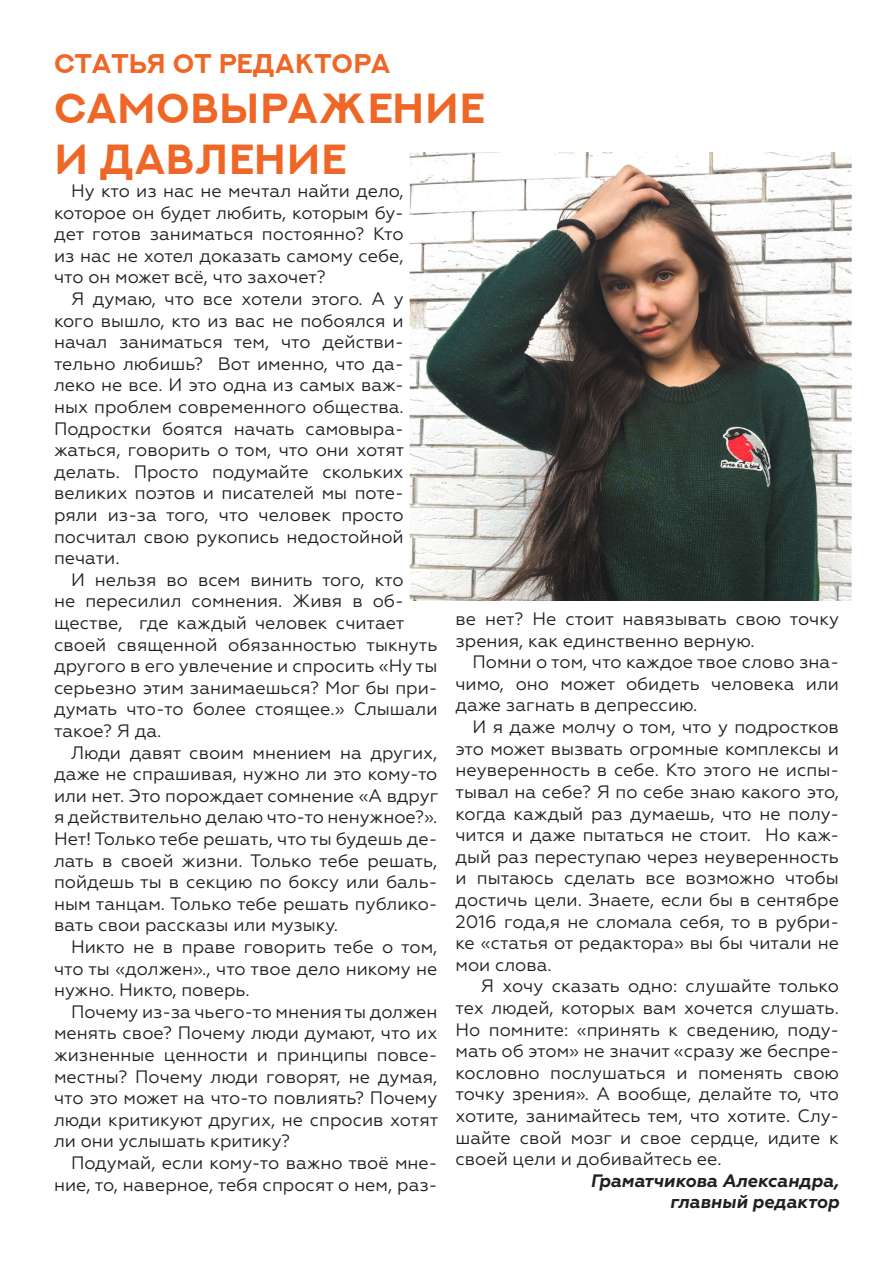
<style>
.page{position:relative;width:893px;height:1263px;background:#fff}
.page>*{position:absolute;margin:0;border:0;box-sizing:border-box;transform-origin:0 0}
.t1{font:700 42px/50.4px "NEXTART";color:#ee6727}
.t2{font:700 27px "NEXTART";color:#ee6727}
.t3{font:18px/21.6px "Geometria";color:#231f20;text-align:justify}
.t4{font:italic 700 18px/21.6px "Geometria";color:#231f20;text-align:right}
</style>
<div class="page">
<img style="left:411px;top:152px;width:440px;height:448px">
<p class="t2" style="left:54px;top:48px;width:338px">статья от редактора</p>
<p class="t1" style="left:54px;top:82px;width:432px">Самовыражение и давление</p>
<p class="t3" style="left:54px;top:180px;width:351px;text-indent:17px">Ну кто из нас не мечтал найти дело, которое он будет любить, которым бу&shy;дет готов заниматься постоянно? Кто из нас не хотел доказать самому себе, что он может всё, что захочет?</p>
<p class="t3" style="left:54px;top:288px;width:352px;text-indent:17px">Я думаю, что все хотели этого. А у кого вышло, кто из вас не побоялся и начал заниматься тем, что действи&shy;тельно любишь? Вот именно, что да&shy;леко не все. И это одна из самых важ&shy;ных проблем современного общества.<br>Подростки боятся начать самовыра&shy;жаться, говорить о том, что они хотят делать. Просто подумайте скольких великих поэтов и писателей мы поте&shy;ряли из-за того, что человек просто посчитал свою рукопись недостойной печати.</p>
<p class="t3" style="left:54px;top:569px;width:385px;text-align:left;text-indent:17px">И нельзя во всем винить того, кто<br>не пересилил сомнения. Живя в об&shy;ществе, где каждый человек считает своей священной обязанностью тыкнуть другого в его увлечение и спросить «Ну ты серьезно этим занимаешься? Мог бы при&shy;думать что-то более стоящее.» Слышали такое? Я да.</p>
<p class="t3" style="left:54px;top:741px;width:386px;text-indent:17px">Люди давят своим мнением на других, даже не спрашивая, нужно ли это кому-то или нет. Это порождает сомнение «А вдруг я действительно делаю что-то ненужное?».<br>Нет! Только тебе решать, что ты будешь де&shy;лать в своей жизни. Только тебе решать, пойдешь ты в секцию по боксу или баль&shy;ным танцам. Только тебе решать публико&shy;вать свои рассказы или музыку.</p>
<p class="t3" style="left:54px;top:936px;width:385px;text-indent:17px">Никто не в праве говорить тебе о том, что ты «должен»., что твое дело никому не нужно. Никто, поверь.</p>
<p class="t3" style="left:54px;top:1001px;width:386px;text-indent:17px">Почему из-за чьего-то мнения ты должен менять свое? Почему люди думают, что их жизненные ценности и принципы повсе&shy;местны? Почему люди говорят, не думая, что это может на что-то повлиять? Почему люди критикуют других, не спросив хотят ли они услышать критику?</p>
<p class="t3" style="left:54px;top:1152px;width:385px;text-align:right">Подумай, если кому-то важно твоё мне&shy;ние, то, наверное, тебя спросят о нем, раз-</p>
<p class="t3" style="left:455px;top:608px;width:385px">ве нет? Не стоит навязывать свою точку зрения, как единственно верную.</p>
<p class="t3" style="left:455px;top:651px;width:385px;text-indent:17px">Помни о том, что каждое твое слово зна&shy;чимо, оно может обидеть человека или даже загнать в депрессию.</p>
<p class="t3" style="left:455px;top:716px;width:385px;text-indent:17px">И я даже молчу о том, что у подростков это может вызвать огромные комплексы и неуверенность в себе. Кто этого не испы&shy;тывал на себе? Я по себе знаю какого это, когда каждый раз думаешь, что не полу&shy;чится и даже пытаться не стоит. Но каж&shy;дый раз переступаю через неуверенность и пытаюсь сделать все возможно чтобы достичь цели. Знаете, если бы в сентябре 2016 года,я не сломала себя, то в рубри&shy;ке «статья от редактора» вы бы читали не мои слова.</p>
<p class="t3" style="left:455px;top:975px;width:385px;text-indent:25px">Я хочу сказать одно: слушайте только тех людей, которых вам хочется слушать.<br>Но помните: «принять к сведению, поду&shy;мать об этом» не значит «сразу же беспре&shy;кословно послушаться и поменять свою точку зрения». А вообще, делайте то, что хотите, занимайтесь тем, что хотите. Слу&shy;шайте свой мозг и свое сердце, идите к своей цели и добивайтесь ее.</p>
<p class="t4" style="left:590px;top:1170px;width:250px">Граматчикова Александра, главный редактор</p>
</div>
